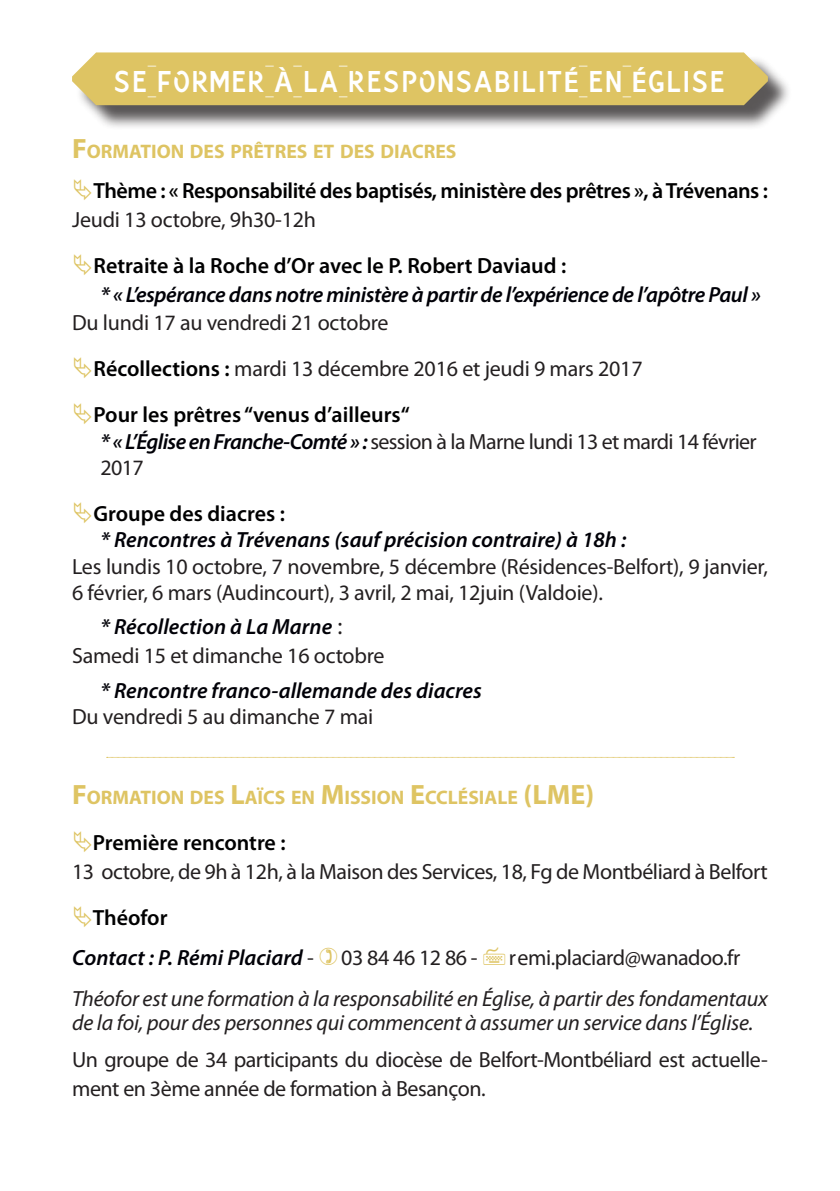
<style>
.page{position:relative;width:840px;height:1191px;background:#fff}
.page>*{position:absolute;margin:0;border:0;box-sizing:border-box;transform-origin:0 0}
.t1{font:700 28px "Myriad Pro";color:#dec463}
.t2{font:24px "Kenteken";color:#fff}
.t3{font:22px/26.4px "Myriad Pro";letter-spacing:-.015em;color:#231f20}
.t4{font:600 22px "Myriad Pro";letter-spacing:-.01em;color:#000001}
.t5{font:italic 600 22px "Myriad Pro";color:#000007}
.t6{font:italic 22px/24px "Myriad Pro";letter-spacing:-.01em;color:#231f20}
.t7{font:italic 600 22px "Myriad Pro";letter-spacing:-.02em;color:#000007}
.t8{font:700 19.6px "Myriad Pro";color:#dec463}
.s1{font-family:"Myriad Pro";font-weight:600;font-size:30px}
.s2{font-size:28px}
.s3{font-weight:600;color:#000001}
.s4{font-weight:600;font-style:italic;color:#000007}
.s5{font-weight:400;font-style:normal;font-size:24px;color:#231f20}
.s6{font-weight:400;font-style:normal;color:#231f20}
</style>
<div class="page">
<div style="left:76px;top:55px;width:715px;height:75px;background:#231f20;opacity:.75"></div>
<div style="left:72px;top:52px;width:695px;height:53px;background:#dec463"></div>
<svg style="left:107px;top:757px;width:627px;height:1px"></svg>
<p class="t2" style="left:113px;top:66px;width:613px">SE FORMER <span class="s1">À</span> LA RESPONSABILIT<span class="s1">É</span> EN <span class="s1">É</span>GLISE</p>
<p class="t8" style="left:72px;top:139px;width:385px"><span class="s2">F</span>ORMATION DES PRÊTRES ET DES DIACRES</p>
<p class="t4" style="left:93px;top:177px;width:675px">Thème : « Responsabilité des baptisés, ministère des prêtres », à Trévenans :</p>
<p class="t3" style="left:72px;top:206px;width:245px">Jeudi 13 octobre, 9h30-12h</p>
<p class="t4" style="left:93px;top:251px;width:474px">Retraite à la Roche d’Or avec le P. Robert Daviaud :</p>
<p class="t7" style="left:100px;top:280px;width:661px">* « L’espérance dans notre ministère à partir de l’expérience de l’apôtre Paul »</p>
<p class="t3" style="left:72px;top:309px;width:318px">Du lundi 17 au vendredi 21 octobre</p>
<p class="t3" style="left:93px;top:355px;width:550px"><span class="s3">Récollections :</span> mardi 13 décembre 2016 et jeudi 9 mars 2017</p>
<p class="t4" style="left:93px;top:401px;width:317px">Pour les prêtres “venus d’ailleurs“</p>
<p class="t3" style="left:100px;top:427px;width:657px"><span class="s4">* « L’Église en Franche-Comté » :</span> session à la Marne lundi 13 et mardi 14 février<br>2017</p>
<p class="t4" style="left:93px;top:499px;width:193px">Groupe des diacres :</p>
<p class="t5" style="left:100px;top:526px;width:527px">* Rencontres à Trévenans (sauf précision contraire) à 18h :</p>
<p class="t3" style="left:72px;top:552px;width:697px">Les lundis 10 octobre, 7 novembre, 5 décembre (Résidences-Belfort), 9 janvier,<br>6 février, 6 mars (Audincourt), 3 avril, 2 mai, 12juin (Valdoie).</p>
<p class="t5" style="left:100px;top:613px;width:243px">* Récollection à La Marne <span class="s5">:</span></p>
<p class="t3" style="left:72px;top:642px;width:314px">Samedi 15 et dimanche 16 octobre</p>
<p class="t5" style="left:100px;top:676px;width:383px">* Rencontre franco-allemande des diacres</p>
<p class="t3" style="left:72px;top:703px;width:302px">Du vendredi 5 au dimanche 7 mai</p>
<p class="t8" style="left:72px;top:784px;width:478px"><span class="s2">F</span>ORMATION DES <span class="s2">L</span>AÏCS EN <span class="s2">M</span>ISSION <span class="s2">E</span>CCLÉSIALE <span class="s2">(LME</span></p>
<p class="t1" style="left:585px;top:776px;width:10px">)</p>
<p class="t4" style="left:93px;top:828px;width:194px">Première rencontre :</p>
<p class="t3" style="left:72px;top:857px;width:696px">13 octobre, de 9h à 12h, à la Maison des Services, 18, Fg de Montbéliard à Belfort</p>
<p class="t4" style="left:93px;top:903px;width:76px">Théofor</p>
<p class="t5" style="left:72px;top:943px;width:407px">Contact : P. Rémi Placiard <span class="s6">- 03 84 46 12 86 -</span></p>
<p class="t3" style="left:508px;top:943px;width:233px">remi.placiard@wanadoo.fr</p>
<p class="t6" style="left:72px;top:986px;width:697px">Théofor est une formation à la responsabilité en Église, à partir des fondamentaux de la foi, pour des personnes qui commencent à assumer un service dans l’Église.</p>
<p class="t3" style="left:72px;top:1045px;width:697px;line-height:28.8px">Un groupe de 34 participants du diocèse de Belfort-Montbéliard est actuelle&shy;ment en 3ème année de formation à Besançon.</p>
</div>
